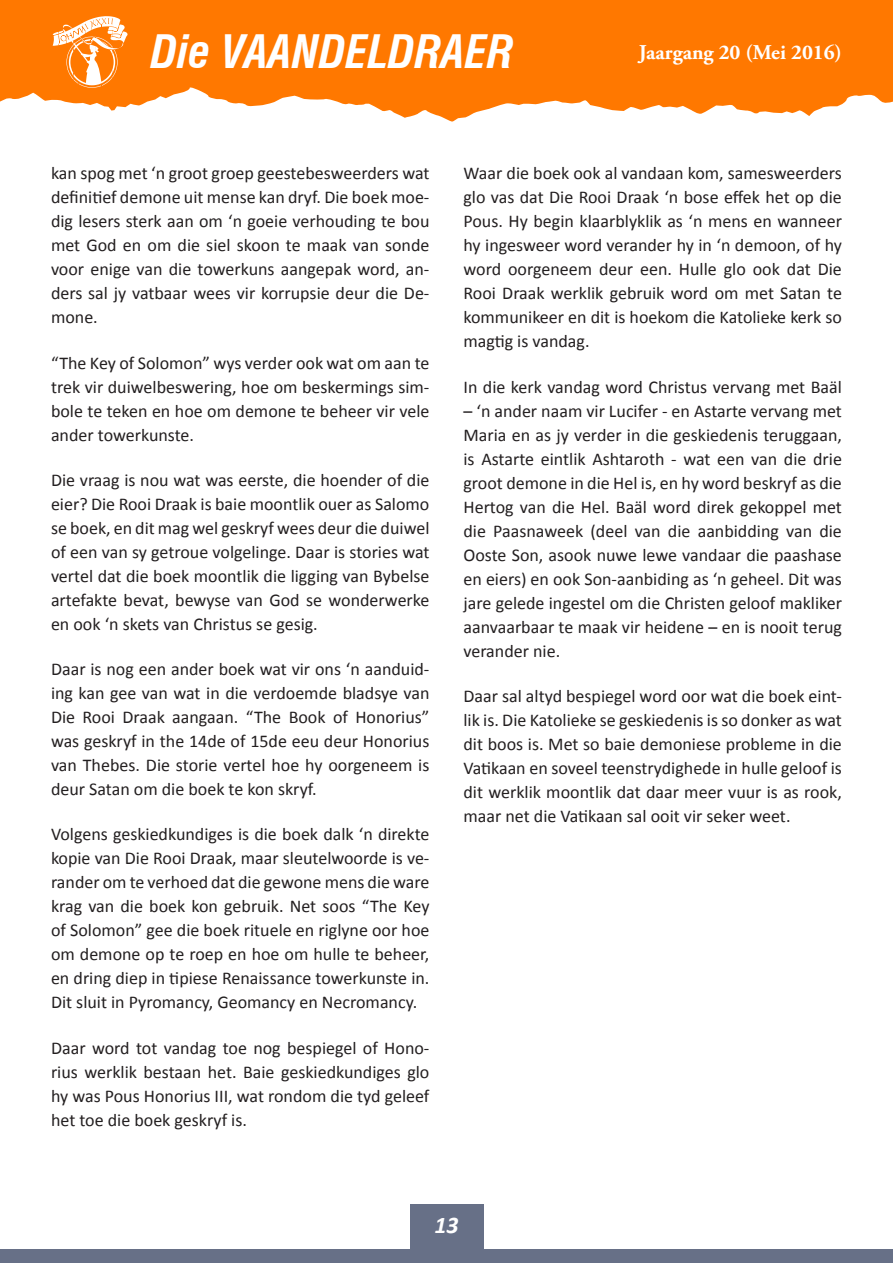
<style>
.page{position:relative;width:893px;height:1263px;background:#fff}
.page>*{position:absolute;margin:0;border:0;box-sizing:border-box;transform-origin:0 0}
.t1{font:italic 700 condensed 45px "Swiss 721 BT";color:#fff}
.t2{font:italic 700 24px "Calibri";color:#fff}
.t3{font:700 21px "Adobe Garamond Pro";color:#fff}
.body{font:18px/24px "Calibri";color:#231f20;text-align:justify}
</style>
<div class="page">
<div style="left:410px;top:1204px;width:73px;height:46px;background:#677087"></div>
<div style="left:0;top:0;width:893px;height:124px;background:#ff7800"></div>
<div style="left:0;top:1250px;width:893px;height:13px;background:#677087"></div>
<svg style="left:0;top:16px;width:893px;height:108px"></svg>
<h1 class="t1" style="left:151px;top:25px;width:364px">Die VAANDELDRAER</h1>
<p class="t3" style="left:639px;top:40px;width:205px">Jaargang 20 (Mei 2016)</p>
<p class="body" style="left:51px;top:161px;width:380px">kan spog met ‘n groot groep geestebesweerders wat definitief demone uit mense kan dryf. Die boek moe&shy;dig lesers sterk aan om ‘n goeie verhouding te bou met God en om die siel skoon te maak van sonde voor enige van die towerkuns aangepak word, an&shy;ders sal jy vatbaar wees vir korrupsie deur die De&shy;mone.</p>
<p class="body" style="left:51px;top:351px;width:380px">“The Key of Solomon” wys verder ook wat om aan te trek vir duiwelbeswering, hoe om beskermings sim&shy;bole te teken en hoe om demone te beheer vir vele ander towerkunste.</p>
<p class="body" style="left:51px;top:468px;width:380px">Die vraag is nou wat was eerste, die hoender of die eier? Die Rooi Draak is baie moontlik ouer as Salomo se boek, en dit mag wel geskryf wees deur die duiwel of een van sy getroue volgelinge. Daar is stories wat vertel dat die boek moontlik die ligging van Bybelse artefakte bevat, bewyse van God se wonderwerke en ook ‘n skets van Christus se gesig.</p>
<p class="body" style="left:51px;top:657px;width:380px">Daar is nog een ander boek wat vir ons ‘n aanduid&shy;ing kan gee van wat in die verdoemde bladsye van Die Rooi Draak aangaan. “The Book of Honorius” was geskryf in the 14de of 15de eeu deur Honorius van Thebes. Die storie vertel hoe hy oorgeneem is deur Satan om die boek te kon skryf.</p>
<p class="body" style="left:51px;top:822px;width:380px">Volgens geskiedkundiges is die boek dalk ‘n direkte kopie van Die Rooi Draak, maar sleutelwoorde is ve&shy;rander om te verhoed dat die gewone mens die ware krag van die boek kon gebruik. Net soos “The Key of Solomon” gee die boek rituele en riglyne oor hoe om demone op te roep en hoe om hulle te beheer, en dring diep in tipiese Renaissance towerkunste in.<br>Dit sluit in Pyromancy, Geomancy en Necromancy.</p>
<p class="body" style="left:51px;top:1036px;width:380px">Daar word tot vandag toe nog bespiegel of Hono&shy;rius werklik bestaan het. Baie geskiedkundiges glo hy was Pous Honorius III, wat rondom die tyd geleef het toe die boek geskryf is.</p>
<p class="body" style="left:463px;top:161px;width:380px">Waar die boek ook al vandaan kom, samesweerders glo vas dat Die Rooi Draak ‘n bose effek het op die Pous. Hy begin klaarblyklik as ‘n mens en wanneer hy ingesweer word verander hy in ‘n demoon, of hy word oorgeneem deur een. Hulle glo ook dat Die Rooi Draak werklik gebruik word om met Satan te kommunikeer en dit is hoekom die Katolieke kerk so magtig is vandag.</p>
<p class="body" style="left:463px;top:375px;width:380px">In die kerk vandag word Christus vervang met Baäl</p>
<p class="body" style="left:463px;top:399px;width:380px">– ‘n ander naam vir Lucifer - en Astarte vervang met Maria en as jy verder in die geskiedenis teruggaan, is Astarte eintlik Ashtaroth - wat een van die drie groot demone in die Hel is, en hy word beskryf as die Hertog van die Hel. Baäl word direk gekoppel met die Paasnaweek (deel van die aanbidding van die Ooste Son, asook nuwe lewe vandaar die paashase en eiers) en ook Son-aanbiding as ‘n geheel. Dit was jare gelede ingestel om die Christen geloof makliker aanvaarbaar te maak vir heidene – en is nooit terug verander nie.</p>
<p class="body" style="left:463px;top:684px;width:380px">Daar sal altyd bespiegel word oor wat die boek eint&shy;lik is. Die Katolieke se geskiedenis is so donker as wat dit boos is. Met so baie demoniese probleme in die Vatikaan en soveel teenstrydighede in hulle geloof is dit werklik moontlik dat daar meer vuur is as rook, maar net die Vatikaan sal ooit vir seker weet.</p>
<h2 class="t2" style="left:434px;top:1210px;width:26px">13</h2>
</div>
